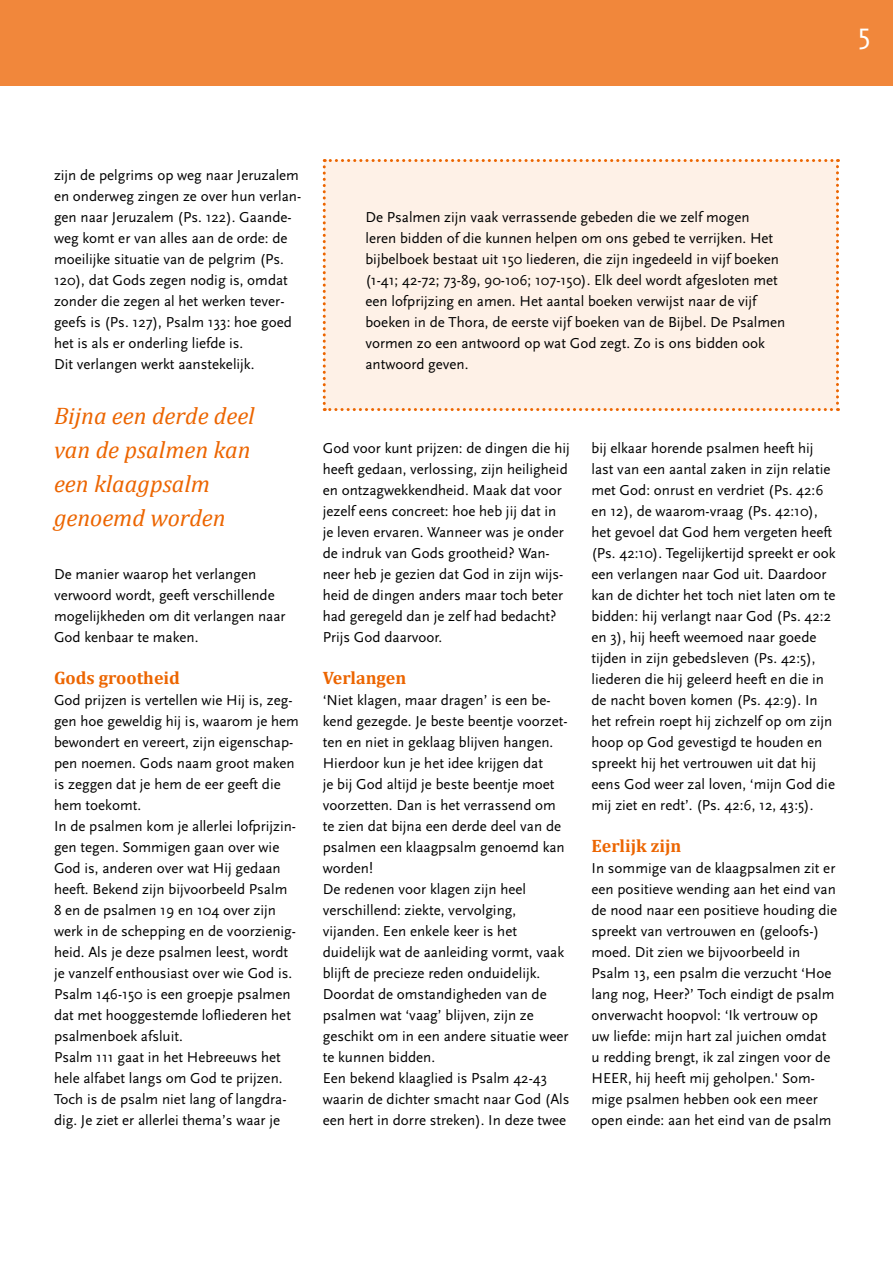
<style>
.page{position:relative;width:893px;height:1263px;background:#fff}
.page>*{position:absolute;margin:0;border:0;box-sizing:border-box;transform-origin:0 0}
.t1{font:30px "Scala Sans";color:#fff}
.t2{font:italic 24px/33.9px "Cambria";color:#ec6500}
.t3{font:700 18px "Cambria";color:#ec6500}
.t4{font:15px/21px "Scala Sans";color:#000}
</style>
<div class="page">
<div style="left:0;top:0;width:893px;height:85px;background:#f1873b"></div>
<div style="left:323px;top:159px;width:516px;height:252px;background:#fef1e7"></div>
<h1 class="t1" style="left:858px;top:17px;width:14px">5</h1>
<p class="t4" style="left:54px;top:165px;width:249px">zijn de pelgrims op weg naar Jeruzalem en onderweg zingen ze over hun verlan&shy;gen naar Jeruzalem (Ps. 122). Gaande&shy;weg komt er van alles aan de orde: de moeilijke situatie van de pelgrim (Ps.<br>120), dat Gods zegen nodig is, omdat zonder die zegen al het werken tever&shy;geefs is (Ps. 127), Psalm 133: hoe goed het is als er onderling liefde is.<br>Dit verlangen werkt aanstekelijk.</p>
<h2 class="t2" style="left:54px;top:398px;width:202px">Bijna een derde deel van de psalmen kan een klaagpsalm genoemd worden</h2>
<p class="t4" style="left:54px;top:564px;width:233px">De manier waarop het verlangen verwoord wordt, geeft verschillende mogelijkheden om dit verlangen naar<br>God kenbaar te maken.</p>
<p class="t3" style="left:54px;top:667px;width:128px">Gods grootheid</p>
<p class="t4" style="left:54px;top:690px;width:246px">God prijzen is vertellen wie Hij is, zeg&shy;gen hoe geweldig hij is, waarom je hem bewondert en vereert, zijn eigenschap&shy;pen noemen. Gods naam groot maken is zeggen dat je hem de eer geeft die hem toekomt.<br>In de psalmen kom je allerlei lofprijzin&shy;gen tegen. Sommigen gaan over wie God is, anderen over wat Hij gedaan heeft. Bekend zijn bijvoorbeeld Psalm<br>8 en de psalmen 19 en 104 over zijn werk in de schepping en de voorzienig&shy;heid. Als je deze psalmen leest, wordt je vanzelf enthousiast over wie God is.<br>Psalm 146-150 is een groepje psalmen dat met hooggestemde lofliederen het psalmenboek afsluit.<br>Psalm 111 gaat in het Hebreeuws het hele alfabet langs om God te prijzen.<br>Toch is de psalm niet lang of langdra&shy;dig. Je ziet er allerlei thema’s waar je</p>
<p class="t4" style="left:365px;top:207px;width:422px">De Psalmen zijn vaak verrassende gebeden die we zelf mogen<br>leren bidden of die kunnen helpen om ons gebed te verrijken. Het bijbelboek bestaat uit 150 liederen, die zijn ingedeeld in vijf boeken (1-41; 42-72; 73-89, 90-106; 107-150). Elk deel wordt afgesloten met een lofprijzing en amen. Het aantal boeken verwijst naar de vijf boeken in de Thora, de eerste vijf boeken van de Bijbel. De Psalmen vormen zo een antwoord op wat God zegt. Zo is ons bidden ook antwoord geven.</p>
<p class="t4" style="left:323px;top:438px;width:249px">God voor kunt prijzen: de dingen die hij heeft gedaan, verlossing, zijn heiligheid en ontzagwekkendheid. Maak dat voor jezelf eens concreet: hoe heb jij dat in je leven ervaren. Wanneer was je onder de indruk van Gods grootheid? Wan&shy;neer heb je gezien dat God in zijn wijs&shy;heid de dingen anders maar toch beter had geregeld dan je zelf had bedacht?<br>Prijs God daarvoor.</p>
<p class="t3" style="left:323px;top:667px;width:85px">Verlangen</p>
<p class="t4" style="left:323px;top:690px;width:248px">‘Niet klagen, maar dragen’ is een be&shy;kend gezegde. Je beste beentje voorzet&shy;ten en niet in geklaag blijven hangen.<br>Hierdoor kun je het idee krijgen dat<br>je bij God altijd je beste beentje moet voorzetten. Dan is het verrassend om te zien dat bijna een derde deel van de psalmen een klaagpsalm genoemd kan worden!<br>De redenen voor klagen zijn heel verschillend: ziekte, vervolging, vijanden. Een enkele keer is het duidelijk wat de aanleiding vormt, vaak blijft de precieze reden onduidelijk.<br>Doordat de omstandigheden van de psalmen wat ‘vaag’ blijven, zijn ze geschikt om in een andere situatie weer te kunnen bidden.<br>Een bekend klaaglied is Psalm 42-43 waarin de dichter smacht naar God (Als een hert in dorre streken). In deze twee</p>
<p class="t4" style="left:591px;top:438px;width:246px">bij elkaar horende psalmen heeft hij last van een aantal zaken in zijn relatie met God: onrust en verdriet (Ps. 42:6 en 12), de waarom-vraag (Ps. 42:10), het gevoel dat God hem vergeten heeft (Ps. 42:10). Tegelijkertijd spreekt er ook een verlangen naar God uit. Daardoor kan de dichter het toch niet laten om te bidden: hij verlangt naar God (Ps. 42:2 en 3), hij heeft weemoed naar goede tijden in zijn gebedsleven (Ps. 42:5), liederen die hij geleerd heeft en die in de nacht boven komen (Ps. 42:9). In het refrein roept hij zichzelf op om zijn hoop op God gevestigd te houden en spreekt hij het vertrouwen uit dat hij eens God weer zal loven, ‘mijn God die mij ziet en redt’. (Ps. 42:6, 12, 43:5).</p>
<p class="t3" style="left:591px;top:835px;width:91px">Eerlijk zijn</p>
<p class="t4" style="left:591px;top:858px;width:247px">In sommige van de klaagpsalmen zit er een positieve wending aan het eind van de nood naar een positieve houding die spreekt van vertrouwen en (geloofs-) moed. Dit zien we bijvoorbeeld in Psalm 13, een psalm die verzucht ‘Hoe lang nog, Heer?’ Toch eindigt de psalm onverwacht hoopvol: ‘Ik vertrouw op uw liefde: mijn hart zal juichen omdat u redding brengt, ik zal zingen voor de HEER, hij heeft mij geholpen.' Som&shy;mige psalmen hebben ook een meer open einde: aan het eind van de psalm</p>
</div>
